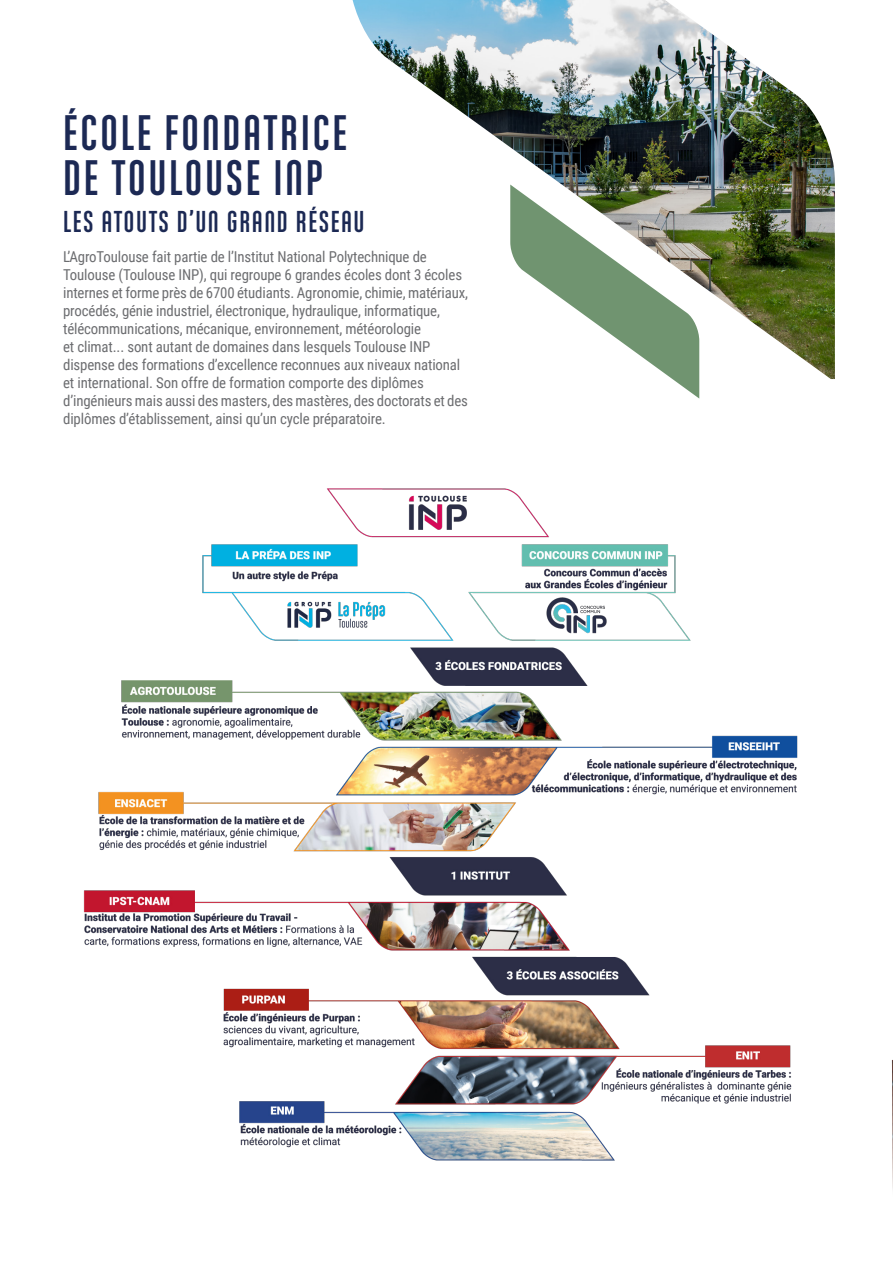
<style>
.page{position:relative;width:893px;height:1263px;background:#fff}
.page>*{position:absolute;margin:0;border:0;box-sizing:border-box;transform-origin:0 0}
.t1{font:700 49.5px/45px "Ando";letter-spacing:.05em;color:#1c2954}
.t2{font:700 30px "Ando";letter-spacing:.05em;color:#1c2954}
.t3{font:15px/18px "Roboto Condensed";letter-spacing:-.01em;color:#6c6d70}
</style>
<div class="page">
<img style="left:353px;top:0;width:482px;height:379px">
<svg style="left:510px;top:185px;width:189px;height:214px"></svg>
<img style="left:892px;top:1060px;width:1px;height:129px">
<img style="left:83px;top:488px;width:715px;height:673px">
<p class="t1" style="left:63px;top:111px;width:285px">ÉCOLE FONDATRICE<br>DE TOULOUSE INP</p>
<p class="t2" style="left:63px;top:206px;width:303px">LES ATOUTS D’UN GRAND RÉSEAU</p>
<p class="t3" style="left:63px;top:247px;width:406px">L’AgroToulouse fait partie de l’Institut National Polytechnique de Toulouse (Toulouse INP), qui regroupe 6 grandes écoles dont 3 écoles internes et forme près de 6700 étudiants. Agronomie, chimie, matériaux, procédés, génie industriel, électronique, hydraulique, informatique, télécommunications, mécanique, environnement, météorologie<br>et climat... sont autant de domaines dans lesquels Toulouse INP dispense des formations d’excellence reconnues aux niveaux national et international. Son offre de formation comporte des diplômes d’ingénieurs mais aussi des masters, des mastères, des doctorats et des diplômes d’établissement, ainsi qu’un cycle préparatoire.</p>
</div>
